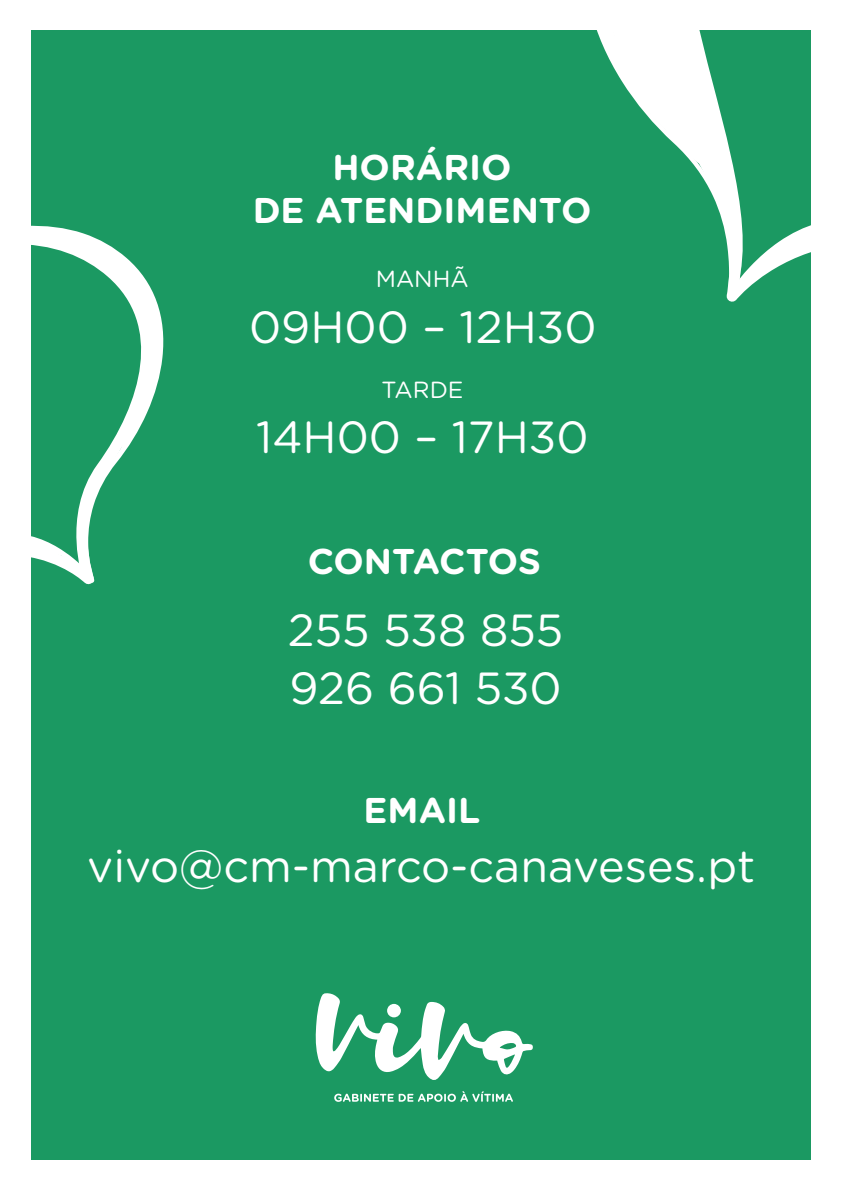
<style>
.page{position:relative;width:842px;height:1191px;background:#fff}
.page>*{position:absolute;margin:0;border:0;box-sizing:border-box;transform-origin:0 0}
.t1{font:45px/57.9px "Gotham Rounded";color:#fff}
.t2{font:700 35.8px/43px "Gotham Rounded";color:#fff;text-align:center}
.t3{font:23.3px "Gotham Rounded";color:#fff}
</style>
<div class="page">
<div style="left:31px;top:30px;width:779px;height:1129px;background:#1b9962"></div>
<svg style="left:604px;top:30px;width:207px;height:257px"></svg>
<svg style="left:56px;top:452px;width:69px;height:133px"></svg>
<svg style="left:31px;top:225px;width:133px;height:227px"></svg>
<svg style="left:31px;top:535px;width:35px;height:30px"></svg>
<svg style="left:315px;top:993px;width:218px;height:87px"></svg>
<div style="left:387px;top:1003px;width:14px;height:14px;background:#fff;border-radius:50%"></div>
<svg style="left:334px;top:1091px;width:179px;height:10px"></svg>
<p class="t2" style="left:253px;top:145px;width:340px">HORÁRIO<br>DE ATENDIMENTO</p>
<p class="t3" style="left:376px;top:263px;width:95px">MANHÃ</p>
<p class="t1" style="left:249px;top:296px;width:349px">09H00 – 12H30</p>
<p class="t3" style="left:381px;top:374px;width:84px">TARDE</p>
<p class="t1" style="left:256px;top:406px;width:334px">14H00 – 17H30</p>
<p class="t2" style="left:308px;top:538px;width:235px">CONTACTOS</p>
<p class="t1" style="left:288px;top:599px;width:277px">255 538 855<br>926 661 530</p>
<p class="t2" style="left:364px;top:787px;width:118px">EMAIL</p>
<p class="t1" style="left:87px;top:835px;width:670px">vivo@cm-marco-canaveses.pt</p>
</div>
